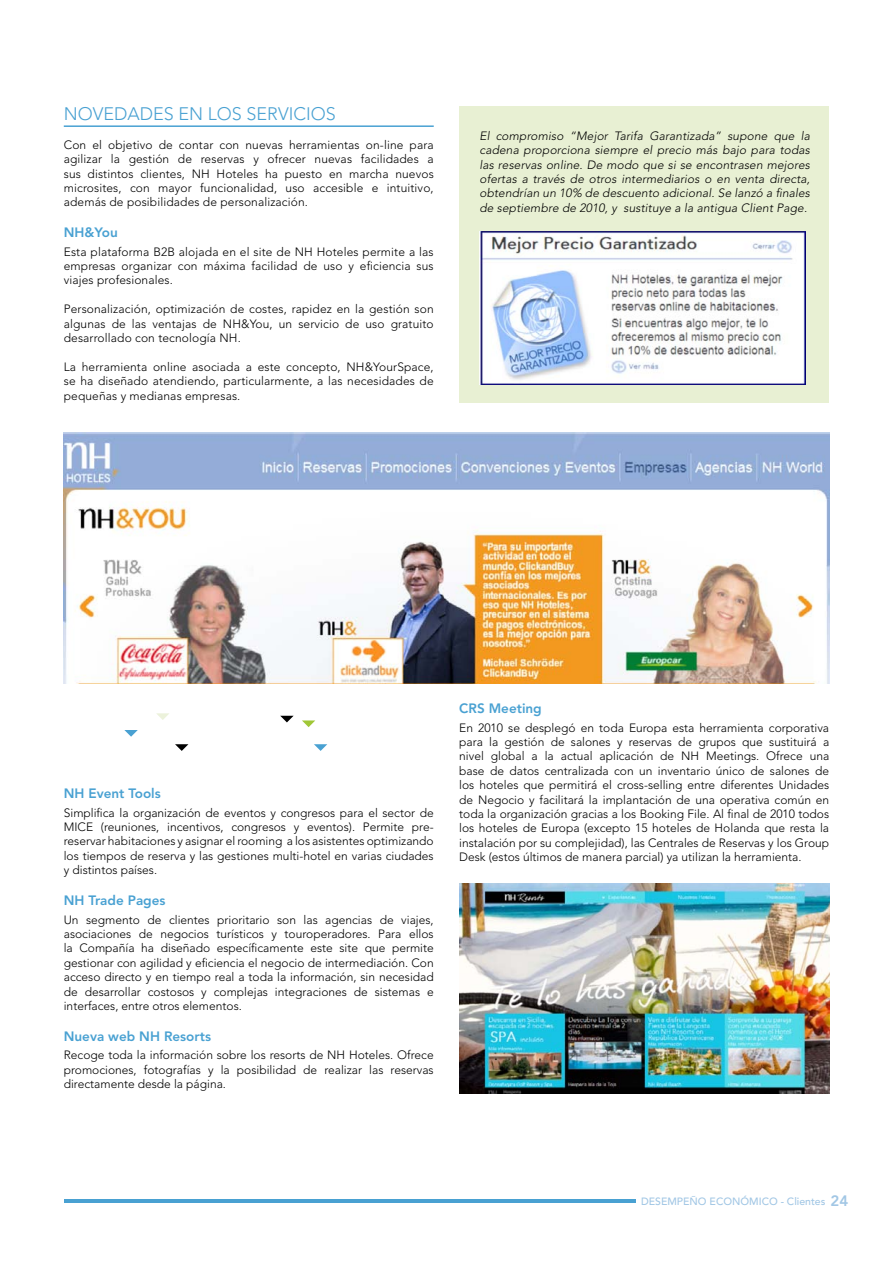
<style>
.page{position:relative;width:893px;height:1263px;background:#fff}
.page>*{position:absolute;margin:0;border:0;box-sizing:border-box;transform-origin:0 0}
.t1{font:300 18px "Avenir LT Std";color:#49a1d2}
.t2{font:800 13.5px "Avenir LT Std";color:#49a1d2}
.t3{font:300 12px/14.4px "Avenir LT Std";color:#000;text-align:justify}
.t4{font:italic 300 12px/14.4px "Avenir LT Std";letter-spacing:.01em;color:#000;text-align:justify}
.t5{font:500 10.5px "Avenir LT Std";color:#a2c7e5}
.s1{font-weight:800;font-size:15px}
</style>
<div class="page">
<hr style="left:64px;top:1199px;width:572px;height:3px;background:#49a1d2">
<hr style="left:64px;top:125px;width:370px;height:2px;background:#49a1d2">
<img style="left:64px;top:433px;width:765px;height:251px">
<div style="left:459px;top:106px;width:370px;height:297px;background:#e8f0d3"></div>
<img style="left:479px;top:231px;width:326px;height:154px">
<img style="left:459px;top:883px;width:370px;height:211px">
<svg style="left:124px;top:730px;width:14px;height:7px"></svg>
<svg style="left:156px;top:713px;width:13px;height:7px"></svg>
<svg style="left:175px;top:744px;width:13px;height:7px"></svg>
<svg style="left:280px;top:716px;width:14px;height:6px"></svg>
<svg style="left:302px;top:720px;width:13px;height:7px"></svg>
<svg style="left:314px;top:744px;width:13px;height:7px"></svg>
<h1 class="t1" style="left:64px;top:103px;width:27px">Novedades</h1>
<h1 class="t1" style="left:179px;top:103px;width:41px">en los</h1>
<h1 class="t1" style="left:247px;top:103px;width:11px">servicios</h1>
<p class="t3" style="left:64px;top:137px;width:371px">Con el objetivo de contar con nuevas herramientas on-line para agilizar la gestión de reservas y ofrecer nuevas facilidades a sus distintos clientes, NH Hoteles ha puesto en marcha nuevos microsites, con mayor funcionalidad, uso accesible e intuitivo, además de posibilidades de personalización.</p>
<p class="t2" style="left:64px;top:224px;width:55px">N H&amp;You</p>
<p class="t3" style="left:64px;top:244px;width:371px">Esta plataforma B2B alojada en el site de NH Hoteles permite a las empresas organizar con máxima facilidad de uso y eficiencia sus viajes profesionales.</p>
<p class="t3" style="left:64px;top:302px;width:371px">Personalización, optimización de costes, rapidez en la gestión son algunas de las ventajas de NH&amp;You, un servicio de uso gratuito desarrollado con tecnología NH.</p>
<p class="t3" style="left:64px;top:359px;width:371px">La herramienta online asociada a este concepto, NH&amp;YourSpace, se ha diseñado atendiendo, particularmente, a las necesidades de pequeñas y medianas empresas.</p>
<p class="t4" style="left:479px;top:129px;width:332px">El compromiso “Mejor Tarifa Garantizada” supone que la cadena proporciona siempre el precio más bajo para todas las reservas online. De modo que si se encontrasen mejores ofertas a través de otros intermediarios o en venta directa, obtendrían un 10% de descuento adicional. Se lanzó a finales de septiembre de 2010, y sustituye a la antigua Client Page.</p>
<p class="t2" style="left:64px;top:785px;width:98px">N H Event Tools</p>
<p class="t3" style="left:64px;top:805px;width:371px">Simplifica la organización de eventos y congresos para el sector de MICE (reuniones, incentivos, congresos y eventos). Permite pre&shy;reservar habitaciones y asignar el rooming a los asistentes optimizando los tiempos de reserva y las gestiones multi-hotel en varias ciudades y distintos países.</p>
<p class="t2" style="left:64px;top:892px;width:103px">N H Trade Pages</p>
<p class="t3" style="left:64px;top:912px;width:371px">Un segmento de clientes prioritario son las agencias de viajes, asociaciones de negocios turísticos y touroperadores. Para ellos la Compañía ha diseñado específicamente este site que permite gestionar con agilidad y eficiencia el negocio de intermediación. Con acceso directo y en tiempo real a toda la información, sin necesidad de desarrollar costosos y complejas integraciones de sistemas e interfaces, entre otros elementos.</p>
<p class="t2" style="left:64px;top:1028px;width:149px">N ueva web N H Resorts</p>
<p class="t3" style="left:64px;top:1048px;width:371px">Recoge toda la información sobre los resorts de NH Hoteles. Ofrece promociones, fotografías y la posibilidad de realizar las reservas directamente desde la página.</p>
<p class="t2" style="left:459px;top:700px;width:84px">CRS Meeting</p>
<p class="t3" style="left:459px;top:720px;width:371px">En 2010 se desplegó en toda Europa esta herramienta corporativa para la gestión de salones y reservas de grupos que sustituirá a nivel global a la actual aplicación de NH Meetings. Ofrece una base de datos centralizada con un inventario único de salones de los hoteles que permitirá el cross-selling entre diferentes Unidades de Negocio y facilitará la implantación de una operativa común en toda la organización gracias a los Booking File. Al final de 2010 todos los hoteles de Europa (excepto 15 hoteles de Holanda que resta la instalación por su complejidad), las Centrales de Reservas y los Group Desk (estos últimos de manera parcial) ya utilizan la herramienta.</p>
<p class="t5" style="left:641px;top:1195px;width:209px">DESEMPEÑO ECONÓMICO - Clientes <span class="s1">24</span></p>
</div>
